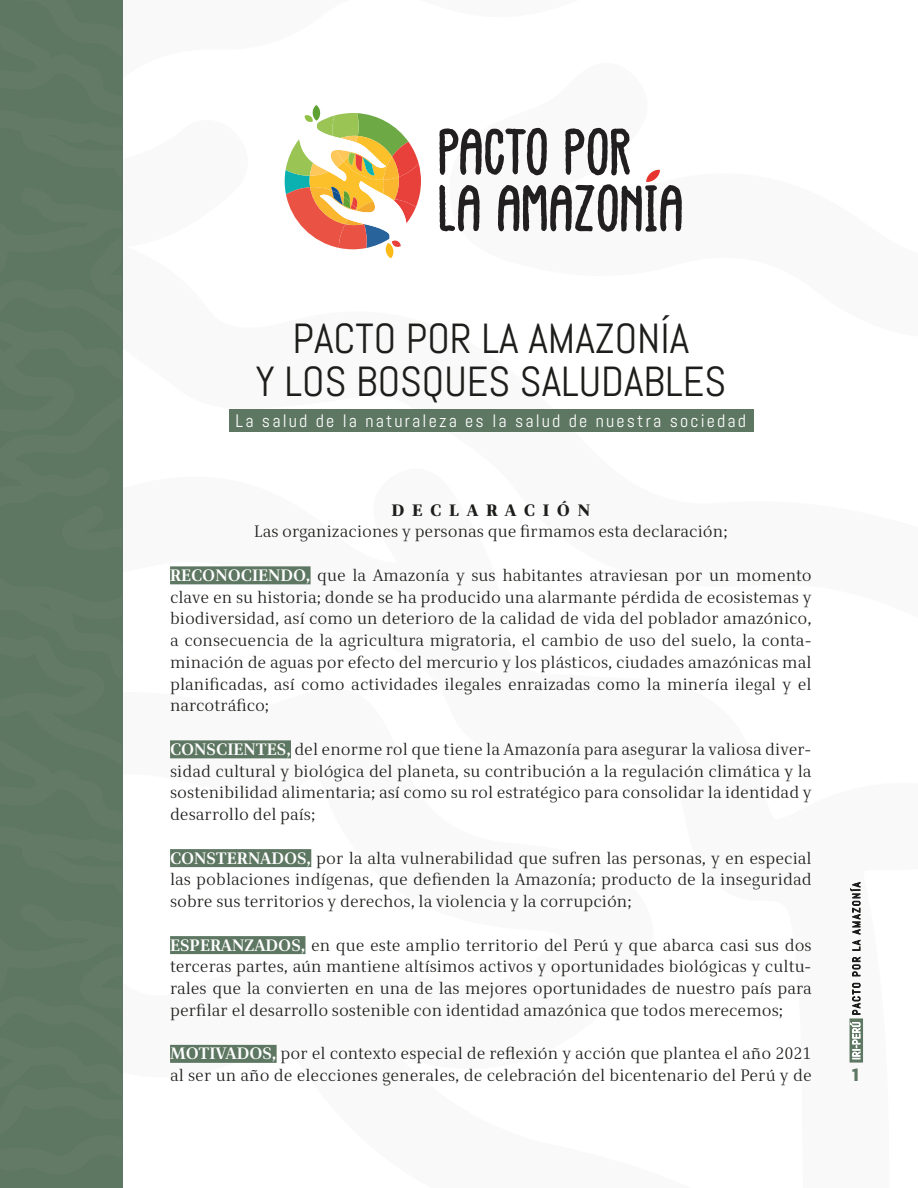
<style>
.page{position:relative;width:918px;height:1188px;background:#fff}
.page>*{position:absolute;margin:0;border:0;box-sizing:border-box;transform-origin:0 0}
.t1{font:42px/43.2px "Abel";color:#1d1d1b;text-align:center}
.t2{font:700 19.5px "Apex New";color:#5e7762}
.t3{font:18px "Abel";letter-spacing:.12em;color:#fff}
.t4{font:16.5px/21.8px "Alfon";color:#1d1d1b;text-align:justify}
.t5{font:800 16.5px "Alfon";letter-spacing:.46em;color:#1d1d1b}
.s1{font-weight:700;color:#fff}
</style>
<div class="page">
<div style="left:850px;top:1018px;width:13px;height:45px;background:#5e7762"></div>
<svg style="left:850px;top:1022px;width:11px;height:37px"></svg>
<svg style="left:852px;top:983px;width:8px;height:32px"></svg>
<svg style="left:852px;top:957px;width:8px;height:19px"></svg>
<svg style="left:850px;top:882px;width:11px;height:69px"></svg>
<div style="left:170px;top:566px;width:141px;height:18px;background:#5e7762"></div>
<div style="left:170px;top:740px;width:121px;height:18px;background:#5e7762"></div>
<div style="left:170px;top:849px;width:141px;height:18px;background:#5e7762"></div>
<div style="left:170px;top:936px;width:135px;height:18px;background:#5e7762"></div>
<div style="left:170px;top:1045px;width:107px;height:18px;background:#5e7762"></div>
<div style="left:230px;top:409px;width:524px;height:23px;background:#5e7762"></div>
<div style="left:313px;top:105px;width:7px;height:16px;background:#5ca132;border-radius:50%"></div>
<svg style="left:285px;top:113px;width:136px;height:145px"></svg>
<svg style="left:439px;top:128px;width:243px;height:104px"></svg>
<div style="left:0;top:73px;width:122px;height:317px;background:#5e7762"></div>
<div style="left:0;top:839px;width:122px;height:243px;background:#5e7762"></div>
<div style="left:0;top:390px;width:122px;height:449px;background:#5e7762"></div>
<div style="left:89px;top:234px;width:33px;height:119px;background:#627b66"></div>
<div style="left:0;top:344px;width:75px;height:101px;background:#637b66"></div>
<div style="left:0;top:1082px;width:122px;height:96px;background:#5e7762"></div>
<div style="left:79px;top:949px;width:43px;height:97px;background:#637b66"></div>
<div style="left:0;top:0;width:122px;height:73px;background:#5e7762"></div>
<p class="t1" style="left:255px;top:317px;width:472px">PACTO POR LA AMAZONÍA<br>Y LOS BOSQUES SALUDABLES</p>
<p class="t3" style="left:236px;top:409px;width:512px">La salud de la naturaleza es la salud de nuestra sociedad</p>
<p class="t5" style="left:392px;top:500px;width:200px">DECLARACIÓN</p>
<p class="t4" style="left:254px;top:521px;width:475px">Las organizaciones y personas que firmamos esta declaración;</p>
<p class="t4" style="left:170px;top:565px;width:643px"><span class="s1">RECONOCIENDO,</span> que la Amazonía y sus habitantes atraviesan por un momento clave en su historia; donde se ha producido una alarmante pérdida de ecosistemas y biodiversidad, así como un deterioro de la calidad de vida del poblador amazónico, a consecuencia de la agricultura migratoria, el cambio de uso del suelo, la conta&shy;minación de aguas por efecto del mercurio y los plásticos, ciudades amazónicas mal planificadas, así como actividades ilegales enraizadas como la minería ilegal y el narcotráfico;</p>
<p class="t4" style="left:170px;top:739px;width:643px"><span class="s1">CONSCIENTES,</span> del enorme rol que tiene la Amazonía para asegurar la valiosa diver&shy;sidad cultural y biológica del planeta, su contribución a la regulación climática y la sostenibilidad alimentaria; así como su rol estratégico para consolidar la identidad y desarrollo del país;</p>
<p class="t4" style="left:170px;top:847px;width:643px"><span class="s1">CONSTERNADOS,</span> por la alta vulnerabilidad que sufren las personas, y en especial las poblaciones indígenas, que defienden la Amazonía; producto de la inseguridad sobre sus territorios y derechos, la violencia y la corrupción;</p>
<p class="t4" style="left:170px;top:934px;width:643px"><span class="s1">ESPERANZADOS,</span> en que este amplio territorio del Perú y que abarca casi sus dos terceras partes, aún mantiene altísimos activos y oportunidades biológicas y cultu&shy;rales que la convierten en una de las mejores oportunidades de nuestro país para perfilar el desarrollo sostenible con identidad amazónica que todos merecemos;</p>
<p class="t4" style="left:170px;top:1043px;width:643px"><span class="s1">MOTIVADOS,</span> por el contexto especial de reflexión y acción que plantea el año 2021 al ser un año de elecciones generales, de celebración del bicentenario del Perú y de</p>
<p class="t2" style="left:852px;top:1060px;width:9px">1</p>
</div>
